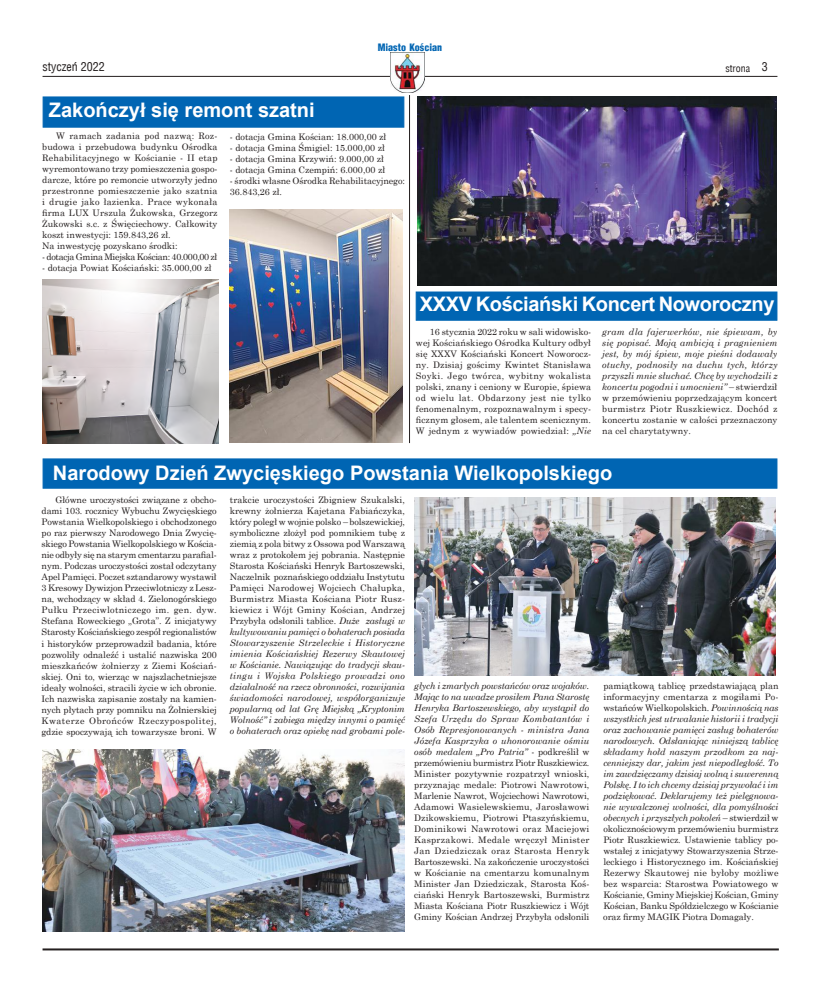
<style>
.page{position:relative;width:820px;height:993px;background:#fff}
.page>*{position:absolute;margin:0;border:0;box-sizing:border-box;transform-origin:0 0}
.t1{font:700 20px "Arial";color:#fff}
.t2{font:700 20px "Arial";letter-spacing:-.02em;color:#fff}
.t3{font:12px "Switzerland Condensed";color:#241f1f}
.t4{font:900 10px "Switzerland Cond";color:#0065b3}
.t5{font:10px "Switzerland Condensed";color:#241f1f}
.t6{font:9px/11px "Century Schoolbook";color:#241f1f;text-align:justify}
.t7{font:italic 9px/11px "Century Schoolbook";letter-spacing:.005em;color:#241f1f;text-align:justify}
.t8{font:9px "Century Schoolbook";letter-spacing:-.035em;color:#241f1f}
.s1{font-size:12px}
.s2{font-style:normal}
.s3{font-style:italic}
</style>
<div class="page">
<hr style="left:42px;top:76px;width:735px;height:1px;background:#241f1f">
<img style="left:390px;top:52px;width:34px;height:40px">
<hr style="left:42px;top:948px;width:736px;height:2px;background:#241f1f">
<div style="left:415px;top:291px;width:362px;height:29px;background:#0065b3;border:1px solid #0065b3"></div>
<img style="left:417px;top:96px;width:358px;height:189px">
<div style="left:43px;top:96px;width:361px;height:32px;background:#0065b3;border:1px solid #0065b3"></div>
<img style="left:43px;top:279px;width:175px;height:164px">
<img style="left:230px;top:210px;width:173px;height:232px">
<div style="left:43px;top:458px;width:734px;height:30px;background:#0065b3;border:1px solid #0065b3"></div>
<img style="left:414px;top:497px;width:361px;height:178px">
<img style="left:43px;top:749px;width:362px;height:182px">
<hr style="left:409px;top:95px;width:1px;height:348px;background:#241f1f">
<p class="t4" style="left:377px;top:41px;width:66px">Miasto Koœcian</p>
<h2 class="t3" style="left:42px;top:60px;width:64px">styczeń 2022</h2>
<p class="t5" style="left:725px;top:62px;width:44px">strona <span class="s1">3</span></p>
<h1 class="t1" style="left:49px;top:96px;width:267px">Zakończył się remont szatni</h1>
<p class="t6" style="left:42px;top:129px;width:177px;text-align:left;text-indent:14px">W ramach zadania pod nazwą: Roz&shy;budowa i przebudowa budynku Ośrodka Rehabilitacyjnego w Kościanie - II etap wyremontowano trzy pomieszczenia gospo&shy;darcze, które po remoncie utworzyły jedno przestronne pomieszczenie jako szatnia i drugie jako łazienka. Prace wykonała firma LUX Urszula Żukowska, Grzegorz Żukowski s.c. z Święciechowy. Całkowity koszt inwestycji: 159.843,26 zł.<br>Na inwestycję pozyskano środki:</p>
<p class="t8" style="left:42px;top:249px;width:177px">- dotacja Gmina Miejska Kościan: 40.000,00 zł</p>
<p class="t6" style="left:42px;top:261px;width:171px">- dotacja Powiat Kościański: 35.000,00 zł</p>
<p class="t6" style="left:230px;top:130px;width:158px">- dotacja Gmina Kościan: 18.000,00 zł</p>
<p class="t6" style="left:230px;top:141px;width:156px">- dotacja Gmina Śmigiel: 15.000,00 zł</p>
<p class="t6" style="left:230px;top:152px;width:155px">- dotacja Gmina Krzywiń: 9.000,00 zł</p>
<p class="t6" style="left:230px;top:163px;width:157px">- dotacja Gmina Czempiń: 6.000,00 zł</p>
<p class="t6" style="left:230px;top:174px;width:176px">- środki własne Ośrodka Rehabilitacyjnego:<br>36.843,26 zł.</p>
<h1 class="t2" style="left:420px;top:290px;width:356px">XXXV Kościański Koncert Noworoczny</h1>
<p class="t7" style="left:602px;top:326px;width:177px">gram dla fajerwerków, nie śpiewam, by się popisać. Moją ambicją i pragnieniem jest, by mój śpiew, moje pieśni dodawały otuchy, podnosiły na duchu tych, którzy przyszli mnie słuchać. Chcę by wychodzili z koncertu pogodni i umocnieni” <span class="s2">– stwierdził w przemówieniu poprzedzającym koncert burmistrz Piotr Ruszkiewicz. Dochód z koncertu zostanie w całości przeznaczony na cel charytatywny.</span></p>
<p class="t6" style="left:416px;top:325px;width:177px;text-indent:14px">16 stycznia 2022 roku w sali widowisko&shy;wej Kościańskiego Ośrodka Kultury odbył się XXXV Kościański Koncert Noworocz&shy;ny. Dzisiaj gościmy Kwintet Stanisława Soyki. Jego twórca, wybitny wokalista polski, znany i ceniony w Europie, śpiewa od wielu lat. Obdarzony jest nie tylko fenomenalnym, rozpoznawalnym i specy&shy;ficznym głosem, ale talentem scenicznym.<br>W jednym z wywiadów powiedział: <span class="s3">„Nie</span></p>
<h1 class="t1" style="left:53px;top:459px;width:560px">Narodowy Dzień Zwycięskiego Powstania Wielkopolskiego</h1>
<p class="t6" style="left:230px;top:493px;width:177px">trakcie uroczystości Zbigniew Szukalski, krewny żołnierza Kajetana Fabiańczyka, który poległ w wojnie polsko – bolszewickiej, symboliczne złożył pod pomnikiem tubę z ziemią z pola bitwy z Ossowa pod Warszawą wraz z protokołem jej pobrania. Następnie Starosta Kościański Henryk Bartoszewski, Naczelnik poznańskiego oddziału Instytutu Pamięci Narodowej Wojciech Chałupka, Burmistrz Miasta Kościana Piotr Rusz&shy;kiewicz i Wójt Gminy Kościan, Andrzej Przybyła odsłonili tablice. <span class="s3">Duże zasługi w kultywowaniu pamięci o bohaterach posiada Stowarzyszenie Strzeleckie i Historyczne imienia Kościańskiej Rezerwy Skautowej w Kościanie. Nawiązując do tradycji skau&shy;tingu i Wojska Polskiego prowadzi ono działalność na rzecz obronności, rozwijania świadomości narodowej, współorganizuje popularną od lat Grę Miejską „Kryptonim Wolność” i zabiega między innymi o pamięć o bohaterach oraz opiekę nad grobami pole-</span></p>
<p class="t6" style="left:42px;top:493px;width:177px;text-indent:14px">Główne uroczystości związane z obcho&shy;dami 103. rocznicy Wybuchu Zwycięskiego Powstania Wielkopolskiego i obchodzonego po raz pierwszy Narodowego Dnia Zwycię&shy;skiego Powstania Wielkopolskiego w Kościa&shy;nie odbyły się na starym cmentarzu parafial&shy;nym. Podczas uroczystości został odczytany Apel Pamięci. Poczet sztandarowy wystawił 3 Kresowy Dywizjon Przeciwlotniczy z Lesz&shy;na, wchodzący w skład 4. Zielonogórskiego Pułku Przeciwlotniczego im. gen. dyw.<br>Stefana Roweckiego „Grota”. Z inicjatywy Starosty Kościańskiego zespół regionalistów i historyków przeprowadził badania, które pozwoliły odnaleźć i ustalić nazwiska 200 mieszkańców żołnierzy z Ziemi Kościań&shy;skiej. Oni to, wierząc w najszlachetniejsze ideały wolności, stracili życie w ich obronie.<br>Ich nazwiska zapisanie zostały na kamien&shy;nych płytach przy pomniku na Żołnierskiej Kwaterze Obrońców Rzeczypospolitej, gdzie spoczywają ich towarzysze broni. W</p>
<p class="t6" style="left:414px;top:679px;width:177px"><span class="s3">głych i zmarłych powstańców oraz wojaków.<br>Mając to na uwadze prosiłem Pana Starostę Henryka Bartoszewskiego, aby wystąpił do Szefa Urzędu do Spraw Kombatantów i Osób Represjonowanych - ministra Jana Józefa Kasprzyka o uhonorowanie ośmiu osób medalem „Pro Patria”</span> - podkreślił w przemówieniu burmistrz Piotr Ruszkiewicz.<br>Minister pozytywnie rozpatrzył wnioski, przyznając medale: Piotrowi Nawrotowi, Marlenie Nawrot, Wojciechowi Nawrotowi, Adamowi Wasielewskiemu, Jarosławowi Dzikowskiemu, Piotrowi Ptaszyńskiemu, Dominikowi Nawrotowi oraz Maciejowi Kasprzakowi. Medale wręczył Minister Jan Dziedziczak oraz Starosta Henryk Bartoszewski. Na zakończenie uroczystości w Kościanie na cmentarzu komunalnym Minister Jan Dziedziczak, Starosta Koś&shy;ciański Henryk Bartoszewski, Burmistrz Miasta Kościana Piotr Ruszkiewicz i Wójt Gminy Kościan Andrzej Przybyła odsłonili</p>
<p class="t6" style="left:603px;top:679px;width:177px">pamiątkową tablicę przedstawiającą plan informacyjny cmentarza z mogiłami Po&shy;wstańców Wielkopolskich. <span class="s3">Powinnością nas wszystkich jest utrwalanie historii i tradycji oraz zachowanie pamięci zasług bohaterów narodowych. Odsłaniając niniejszą tablicę składamy hołd naszym przodkom za naj&shy;cenniejszy dar, jakim jest niepodległość. To im zawdzięczamy dzisiaj wolną i suwerenną Polskę. I to ich chcemy dzisiaj przywołać i im podziękować. Deklarujemy też pielęgnowa&shy;nie wywalczonej wolności, dla pomyślności obecnych i przyszłych pokoleń</span> – stwierdził w okolicznościowym przemówieniu burmistrz Piotr Ruszkiewicz. Ustawienie tablicy po&shy;wstałej z inicjatywy Stowarzyszenia Strze&shy;leckiego i Historycznego im. Kościańskiej Rezerwy Skautowej nie byłoby możliwe bez wsparcia: Starostwa Powiatowego w Kościanie, Gminy Miejskiej Kościan, Gminy Kościan, Banku Spółdzielczego w Kościanie oraz firmy MAGIK Piotra Domagały.</p>
</div>
